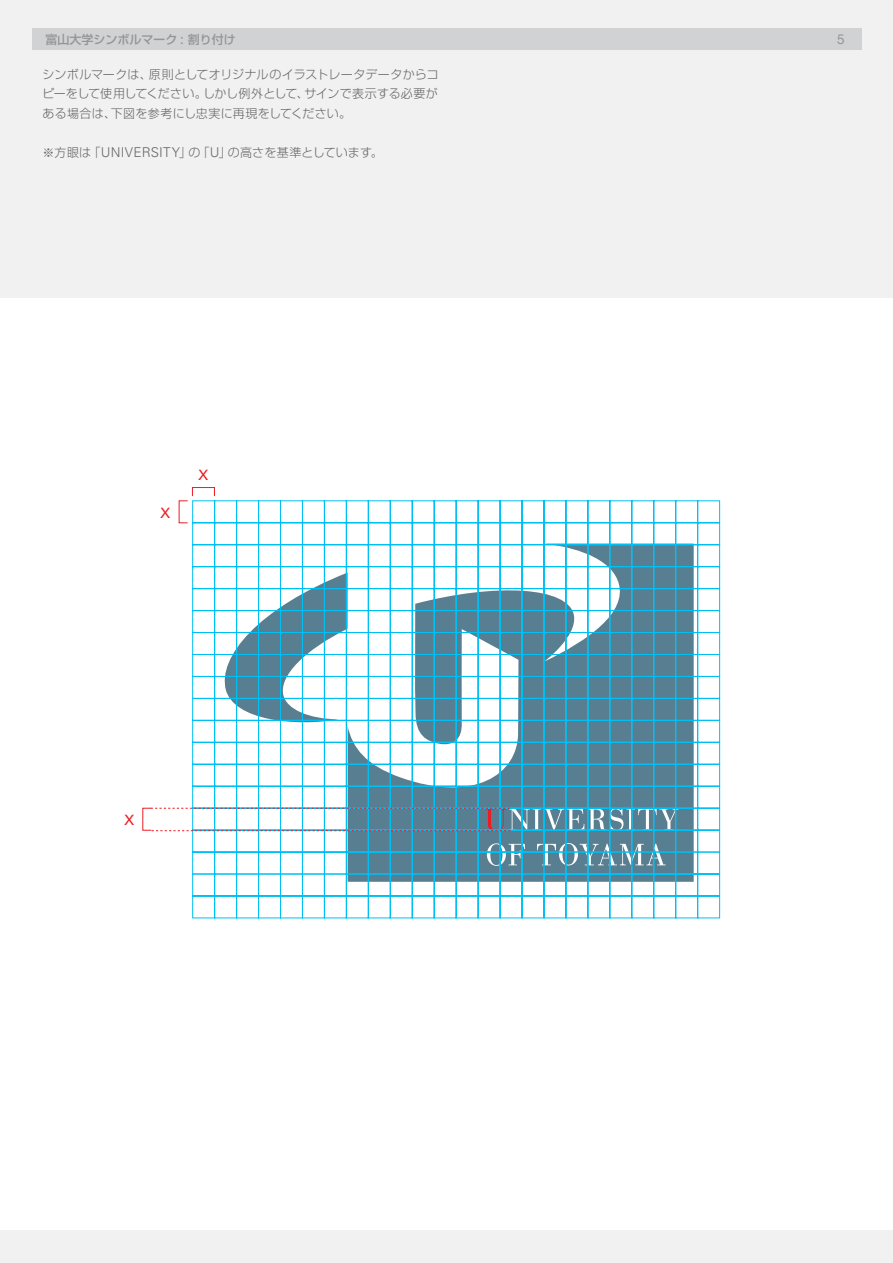
<style>
.page{position:relative;width:893px;height:1263px;background:#f1f1f2}
.page>*{position:absolute;margin:0;border:0;box-sizing:border-box;transform-origin:0 0}
.t1{font:14.25px "Univers";color:#ed1c24}
.t2{font:13.5px "Helvetica Neue";color:#939598}
.t3{font:300 12px/19.5px "Shin Go";letter-spacing:.015em;color:#666;text-align:justify}
.t4{font:500 12px "Shin Go";color:#939598}
.s1{font-family:"Univers";font-size:13.5px}
</style>
<div class="page">
<div style="left:0;top:298px;width:893px;height:931px;background:#fff"></div>
<div style="left:32px;top:28px;width:829px;height:22px;background:#d1d2d4"></div>
<svg style="left:678px;top:500px;width:42px;height:176px"></svg>
<svg style="left:192px;top:676px;width:528px;height:167px"></svg>
<svg style="left:192px;top:843px;width:528px;height:75px"></svg>
<svg style="left:142px;top:487px;width:536px;height:344px"></svg>
<p class="t4" style="left:46px;top:35px;width:192px">富山大学シンボルマーク : 割り付け</p>
<p class="t2" style="left:837px;top:31px;width:9px">5</p>
<p class="t3" style="left:42px;top:66px;width:397px">シンボルマークは、原則としてオリジナルのイラストレータデータからコピーをして使用してください。しかし例外として、サインで表示する必要がある場合は、下図を参考にし忠実に再現をしてください。</p>
<p class="t3" style="left:42px;top:144px;width:342px">※方眼は「<span class="s1">UNIVERSITY</span>」の「<span class="s1">U</span>」の高さを基準としています。</p>
<p class="t1" style="left:160px;top:508px;width:12px">X</p>
<p class="t1" style="left:198px;top:469px;width:12px">X</p>
<p class="t1" style="left:124px;top:814px;width:12px">X</p>
</div>
